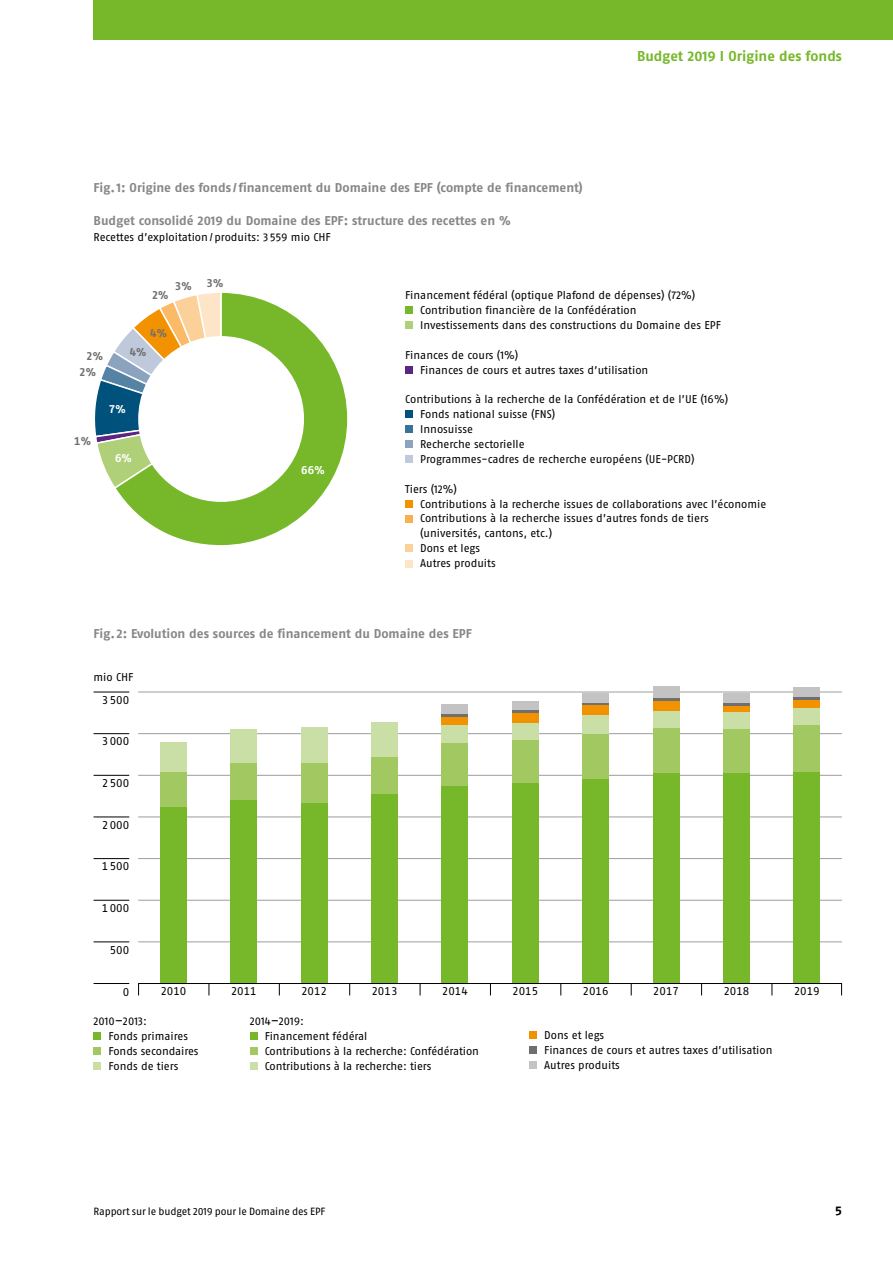
<style>
.page{position:relative;width:893px;height:1263px;background:#fff}
.page>*{position:absolute;margin:0;border:0;box-sizing:border-box;transform-origin:0 0}
.t1{font:700 14.25px "Fago OT";letter-spacing:-.005em;color:#76b82a}
.t2{font:700 12.75px "Fago OT";color:#878787}
.t3{font:700 12.75px "Fago OT";color:#000}
.t4{font:11.25px/14.9px "Fago OT";letter-spacing:-.005em;color:#000}
.t5{font:700 11.25px "Fago OT";color:#706f6f}
.t6{font:700 11.25px "Fago OT";color:#fff}
.t7{font:10.5px "Fago OT";letter-spacing:-.01em;color:#000}
.s1{font-size:12.75px}
</style>
<div class="page">
<div style="left:94px;top:0;width:799px;height:39px;background:#76b82a"></div>
<svg style="left:95px;top:354px;width:18px;height:130px"></svg>
<svg style="left:113px;top:293px;width:235px;height:253px"></svg>
<div style="left:138px;top:336px;width:166px;height:166px;background:#fff;border-radius:50%"></div>
<hr style="left:94px;top:733px;width:35px;height:1px;background:#000">
<hr style="left:94px;top:692px;width:35px;height:1px;background:#000">
<hr style="left:94px;top:775px;width:35px;height:1px;background:#000">
<hr style="left:94px;top:816px;width:35px;height:1px;background:#000">
<hr style="left:94px;top:858px;width:35px;height:1px;background:#000">
<hr style="left:94px;top:900px;width:35px;height:1px;background:#000">
<hr style="left:94px;top:941px;width:35px;height:1px;background:#000">
<hr style="left:94px;top:983px;width:35px;height:1px;background:#000">
<hr style="left:138px;top:941px;width:704px;height:1px;background:#9d9d9c">
<hr style="left:138px;top:900px;width:704px;height:1px;background:#9d9d9c">
<hr style="left:138px;top:858px;width:704px;height:1px;background:#9d9d9c">
<hr style="left:138px;top:816px;width:704px;height:1px;background:#9d9d9c">
<hr style="left:138px;top:775px;width:704px;height:1px;background:#9d9d9c">
<hr style="left:138px;top:733px;width:704px;height:1px;background:#9d9d9c">
<hr style="left:138px;top:692px;width:704px;height:1px;background:#9d9d9c">
<div style="left:160px;top:806px;width:27px;height:177px;background:#76b82a"></div>
<div style="left:160px;top:772px;width:27px;height:34px;background:#a1c861"></div>
<div style="left:160px;top:742px;width:27px;height:30px;background:#cadfa5"></div>
<div style="left:231px;top:800px;width:26px;height:183px;background:#76b82a"></div>
<div style="left:231px;top:762px;width:26px;height:38px;background:#a1c861"></div>
<div style="left:231px;top:728px;width:26px;height:34px;background:#cadfa5"></div>
<div style="left:301px;top:802px;width:26px;height:181px;background:#76b82a"></div>
<div style="left:301px;top:763px;width:26px;height:39px;background:#a1c861"></div>
<div style="left:301px;top:727px;width:26px;height:36px;background:#cadfa5"></div>
<div style="left:371px;top:794px;width:27px;height:189px;background:#76b82a"></div>
<div style="left:371px;top:756px;width:27px;height:38px;background:#a1c861"></div>
<div style="left:371px;top:722px;width:27px;height:34px;background:#cadfa5"></div>
<div style="left:442px;top:785px;width:26px;height:198px;background:#76b82a"></div>
<div style="left:442px;top:743px;width:26px;height:42px;background:#a1c861"></div>
<div style="left:442px;top:724px;width:26px;height:19px;background:#cadfa5"></div>
<div style="left:442px;top:717px;width:26px;height:7px;background:#f39200"></div>
<hr style="left:442px;top:714px;width:26px;height:3px;background:#706f6f">
<div style="left:442px;top:704px;width:26px;height:10px;background:#c3c3c3"></div>
<div style="left:512px;top:782px;width:26px;height:201px;background:#76b82a"></div>
<div style="left:512px;top:740px;width:26px;height:42px;background:#a1c861"></div>
<div style="left:512px;top:722px;width:26px;height:18px;background:#cadfa5"></div>
<div style="left:512px;top:713px;width:26px;height:9px;background:#f39200"></div>
<hr style="left:512px;top:710px;width:26px;height:3px;background:#706f6f">
<div style="left:512px;top:701px;width:26px;height:9px;background:#c3c3c3"></div>
<div style="left:582px;top:779px;width:27px;height:204px;background:#76b82a"></div>
<div style="left:582px;top:733px;width:27px;height:46px;background:#a1c861"></div>
<div style="left:582px;top:715px;width:27px;height:18px;background:#cadfa5"></div>
<div style="left:582px;top:705px;width:27px;height:10px;background:#f39200"></div>
<hr style="left:582px;top:702px;width:27px;height:3px;background:#706f6f">
<div style="left:582px;top:693px;width:27px;height:9px;background:#c3c3c3"></div>
<div style="left:653px;top:773px;width:26px;height:210px;background:#76b82a"></div>
<div style="left:653px;top:728px;width:26px;height:45px;background:#a1c861"></div>
<div style="left:653px;top:711px;width:26px;height:17px;background:#cadfa5"></div>
<div style="left:653px;top:701px;width:26px;height:10px;background:#f39200"></div>
<svg style="left:653px;top:697px;width:26px;height:4px"></svg>
<div style="left:653px;top:686px;width:26px;height:11px;background:#c3c3c3"></div>
<div style="left:794px;top:771px;width:26px;height:212px;background:#76b82a"></div>
<div style="left:794px;top:725px;width:26px;height:46px;background:#a1c861"></div>
<div style="left:794px;top:708px;width:26px;height:17px;background:#cadfa5"></div>
<div style="left:794px;top:700px;width:26px;height:8px;background:#f39200"></div>
<hr style="left:794px;top:697px;width:26px;height:3px;background:#706f6f">
<div style="left:794px;top:687px;width:26px;height:10px;background:#c3c3c3"></div>
<div style="left:723px;top:773px;width:27px;height:210px;background:#76b82a"></div>
<div style="left:723px;top:728px;width:27px;height:45px;background:#a1c861"></div>
<div style="left:723px;top:712px;width:27px;height:16px;background:#cadfa5"></div>
<div style="left:723px;top:705px;width:27px;height:7px;background:#f39200"></div>
<hr style="left:723px;top:702px;width:27px;height:3px;background:#706f6f">
<div style="left:723px;top:693px;width:27px;height:9px;background:#c3c3c3"></div>
<hr style="left:138px;top:983px;width:704px;height:1px;background:#000">
<div style="left:405px;top:306px;width:8px;height:8px;background:#76b82a"></div>
<div style="left:405px;top:321px;width:8px;height:8px;background:#afd078"></div>
<div style="left:405px;top:366px;width:8px;height:8px;background:#5c2483"></div>
<div style="left:405px;top:410px;width:8px;height:8px;background:#00517b"></div>
<div style="left:405px;top:425px;width:8px;height:8px;background:#397298"></div>
<div style="left:405px;top:440px;width:8px;height:8px;background:#8ba3be"></div>
<div style="left:405px;top:455px;width:8px;height:8px;background:#becadb"></div>
<div style="left:405px;top:500px;width:8px;height:8px;background:#f39200"></div>
<div style="left:405px;top:515px;width:8px;height:7px;background:#f8af4f"></div>
<div style="left:405px;top:544px;width:8px;height:8px;background:#fcd099"></div>
<div style="left:405px;top:560px;width:8px;height:7px;background:#fee5c8"></div>
<div style="left:529px;top:1031px;width:8px;height:7px;background:#f39200"></div>
<div style="left:529px;top:1046px;width:8px;height:8px;background:#706f6f"></div>
<div style="left:529px;top:1061px;width:8px;height:8px;background:#c3c3c3"></div>
<div style="left:94px;top:1032px;width:7px;height:8px;background:#76b82a"></div>
<div style="left:94px;top:1047px;width:7px;height:8px;background:#a1c861"></div>
<div style="left:94px;top:1062px;width:7px;height:8px;background:#cadfa5"></div>
<div style="left:250px;top:1032px;width:8px;height:8px;background:#76b82a"></div>
<div style="left:250px;top:1047px;width:8px;height:8px;background:#a1c861"></div>
<div style="left:250px;top:1062px;width:8px;height:8px;background:#cadfa5"></div>
<p class="t2" style="left:94px;top:180px;width:491px">Fig.1: Origine des fonds /financement du Domaine des EPF (compte de financement)</p>
<p class="t2" style="left:94px;top:213px;width:419px">Budget consolidé 2019 du Domaine des EPF: structure des recettes en %</p>
<p class="t4" style="left:94px;top:230px;width:239px">Recettes d’exploitation/produits: 3559 mio CHF</p>
<p class="t1" style="left:637px;top:47px;width:206px">Budget 2019 I Origine des fonds</p>
<p class="t5" style="left:175px;top:280px;width:18px">3%</p>
<p class="t5" style="left:207px;top:276px;width:18px">3%</p>
<p class="t5" style="left:152px;top:288px;width:18px">2%</p>
<p class="t5" style="left:86px;top:349px;width:18px">2%</p>
<p class="t5" style="left:79px;top:365px;width:18px">2%</p>
<p class="t5" style="left:150px;top:327px;width:18px">4%</p>
<p class="t5" style="left:130px;top:346px;width:18px">4%</p>
<p class="t5" style="left:74px;top:434px;width:18px">1%</p>
<p class="t6" style="left:109px;top:402px;width:18px">7%</p>
<p class="t6" style="left:115px;top:452px;width:18px">6%</p>
<p class="t6" style="left:301px;top:463px;width:25px">66%</p>
<p class="t4" style="left:420px;top:288px;width:302px;text-indent:-15px">Financement fédéral (optique Plafond de dépenses) (72%)<br>Contribution financière de la Confédération<br>Investissements dans des constructions du Domaine des EPF</p>
<p class="t4" style="left:420px;top:347px;width:230px;text-indent:-15px">Finances de cours (1%)<br>Finances de cours et autres taxes d’utilisation</p>
<p class="t4" style="left:420px;top:392px;width:310px;text-indent:-15px">Contributions à la recherche de la Confédération et de l’UE (16%)<br>Fonds national suisse (FNS)<br>Innosuisse<br>Recherche sectorielle<br>Programmes-cadres de recherche européens (UE-PCRD)</p>
<p class="t4" style="left:420px;top:481px;width:348px;text-indent:-15px">Tiers (12%)<br>Contributions à la recherche issues de collaborations avec l’économie Contributions à la recherche issues d’autres fonds de tiers (universités, cantons, etc.)<br>Dons et legs<br>Autres produits</p>
<p class="t2" style="left:94px;top:625px;width:380px">Fig. 2: Evolution des sources de financement du Domaine des EPF</p>
<p class="t4" style="left:94px;top:669px;width:41px">mio CHF</p>
<p class="t4" style="left:102px;top:692px;width:29px">3500</p>
<p class="t4" style="left:102px;top:734px;width:29px">3000</p>
<p class="t4" style="left:102px;top:776px;width:29px">2500</p>
<p class="t4" style="left:102px;top:817px;width:29px">2000</p>
<p class="t4" style="left:102px;top:859px;width:29px">1500</p>
<p class="t4" style="left:102px;top:901px;width:29px">1000</p>
<p class="t4" style="left:110px;top:942px;width:21px">500</p>
<p class="t4" style="left:123px;top:984px;width:8px">0</p>
<p class="t4" style="left:160px;top:984px;width:28px">2010</p>
<p class="t4" style="left:231px;top:984px;width:28px">2011</p>
<p class="t4" style="left:301px;top:984px;width:28px">2012</p>
<p class="t4" style="left:371px;top:984px;width:28px">2013</p>
<p class="t4" style="left:442px;top:984px;width:28px">2014</p>
<p class="t4" style="left:512px;top:984px;width:28px">2015</p>
<p class="t4" style="left:583px;top:984px;width:28px">2016</p>
<p class="t4" style="left:653px;top:984px;width:28px">2017</p>
<p class="t4" style="left:723px;top:984px;width:28px">2018</p>
<p class="t4" style="left:794px;top:984px;width:28px">2019</p>
<p class="t4" style="left:108px;top:1014px;width:92px;text-indent:-15px">2010<span class="s1">–</span>2013:<br>Fonds primaires<br>Fonds secondaires<br>Fonds de tiers</p>
<p class="t4" style="left:265px;top:1014px;width:216px;text-indent:-15px">2014<span class="s1">–</span>2019:<br>Financement fédéral<br>Contributions à la recherche: Confédération<br>Contributions à la recherche: tiers</p>
<p class="t4" style="left:544px;top:1028px;width:230px">Dons et legs<br>Finances de cours et autres taxes d’utilisation<br>Autres produits</p>
<p class="t7" style="left:94px;top:1205px;width:233px">Rapport sur le budget 2019 pour le Domaine des EPF</p>
<p class="t3" style="left:835px;top:1203px;width:8px">5</p>
</div>
